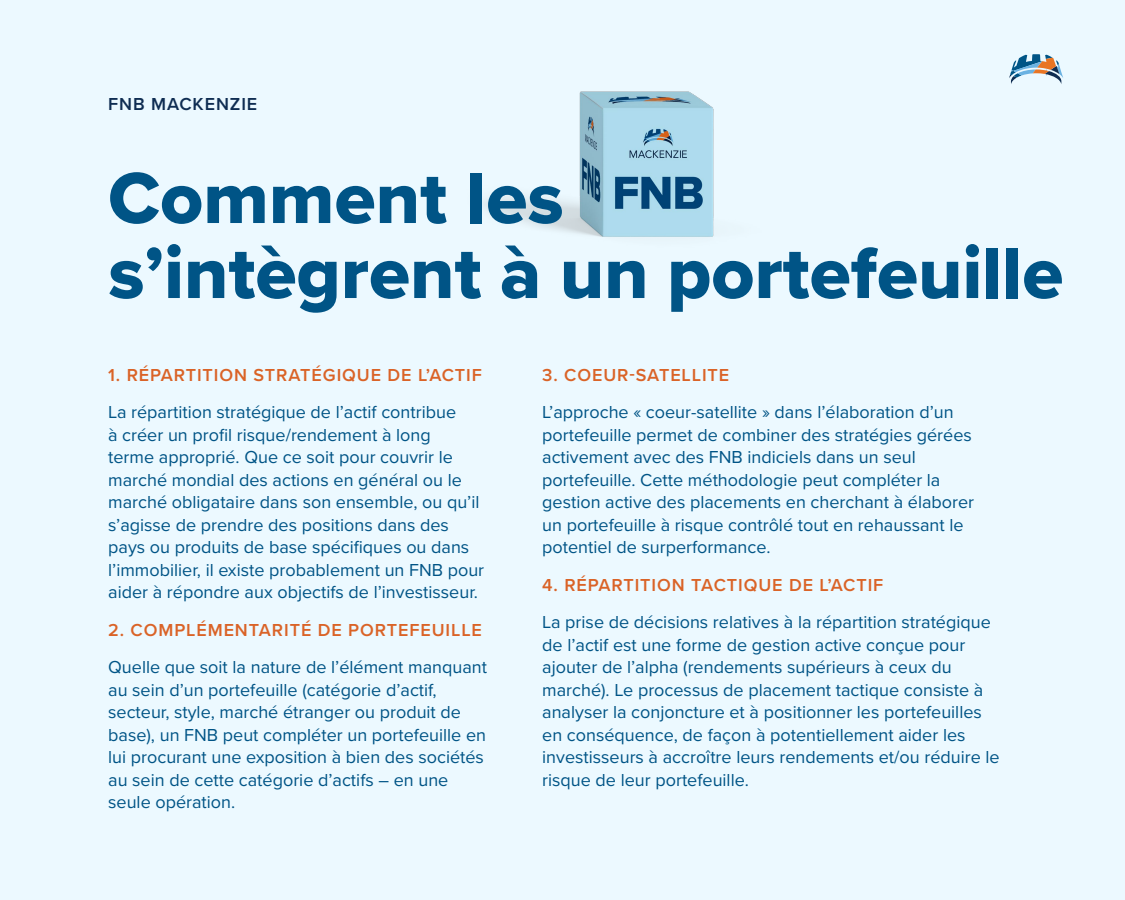
<style>
.page{position:relative;width:1125px;height:900px;background:#ecf9ff}
.page>*{position:absolute;margin:0;border:0;box-sizing:border-box;transform-origin:0 0}
.t1{font:75px/75px "Proxima Nova Extrabld";color:#005486}
.body{font:18px/22.5px "Proxima Nova";color:#005486}
.H4{font:18px/22.5px "Proxima Nova";color:#005486}
.H4-2{font:600 18px "Proxima Nova";letter-spacing:.05em;color:#da6327}
.t2{font:600 18px "Proxima Nova";letter-spacing:.05em;color:#0f2d52}
</style>
<div class="page">
<img style="left:483px;top:91px;width:231px;height:146px">
<svg style="left:1009px;top:54px;width:54px;height:30px"></svg>
<p class="t2" style="left:108px;top:91px;width:151px">FNB MACKENZIE</p>
<h2 class="t1" style="left:108px;top:159px;width:957px">Comment les<br>s’intègrent à un portefeuille</h2>
<p class="H4-2" style="left:108px;top:362px;width:375px">1. RÉPARTITION STRATÉGIQUE DE L’ACTIF</p>
<p class="body" style="left:108px;top:400px;width:378px">La répartition stratégique de l’actif contribue<br>à créer un profil risque/rendement à long<br>terme approprié. Que ce soit pour couvrir le marché mondial des actions en général ou le marché obligataire dans son ensemble, ou qu’il s’agisse de prendre des positions dans des pays ou produits de base spécifiques ou dans l’immobilier, il existe probablement un FNB pour aider à répondre aux objectifs de l’investisseur.</p>
<p class="H4-2" style="left:108px;top:617px;width:375px">2. COMPLÉMENTARITÉ DE PORTEFEUILLE</p>
<p class="body" style="left:108px;top:655px;width:380px">Quelle que soit la nature de l’élément manquant au sein d’un portefeuille (catégorie d’actif, secteur, style, marché étranger ou produit de base), un FNB peut compléter un portefeuille en lui procurant une exposition à bien des sociétés au sein de cette catégorie d’actifs – en une seule opération.</p>
<p class="H4-2" style="left:542px;top:362px;width:189px">3. COEUR-SATELLITE</p>
<p class="H4" style="left:542px;top:400px;width:433px">L’approche « coeur-satellite » dans l’élaboration d’un portefeuille permet de combiner des stratégies gérées activement avec des FNB indiciels dans un seul portefeuille. Cette méthodologie peut compléter la gestion active des placements en cherchant à élaborer un portefeuille à risque contrôlé tout en rehaussant le potentiel de surperformance.</p>
<p class="H4-2" style="left:542px;top:572px;width:343px">4. RÉPARTITION TACTIQUE DE L’ACTIF</p>
<p class="body" style="left:542px;top:610px;width:459px">La prise de décisions relatives à la répartition stratégique de l’actif est une forme de gestion active conçue pour ajouter de l’alpha (rendements supérieurs à ceux du marché). Le processus de placement tactique consiste à analyser la conjoncture et à positionner les portefeuilles en conséquence, de façon à potentiellement aider les investisseurs à accroître leurs rendements et/ou réduire le risque de leur portefeuille.</p>
</div>
